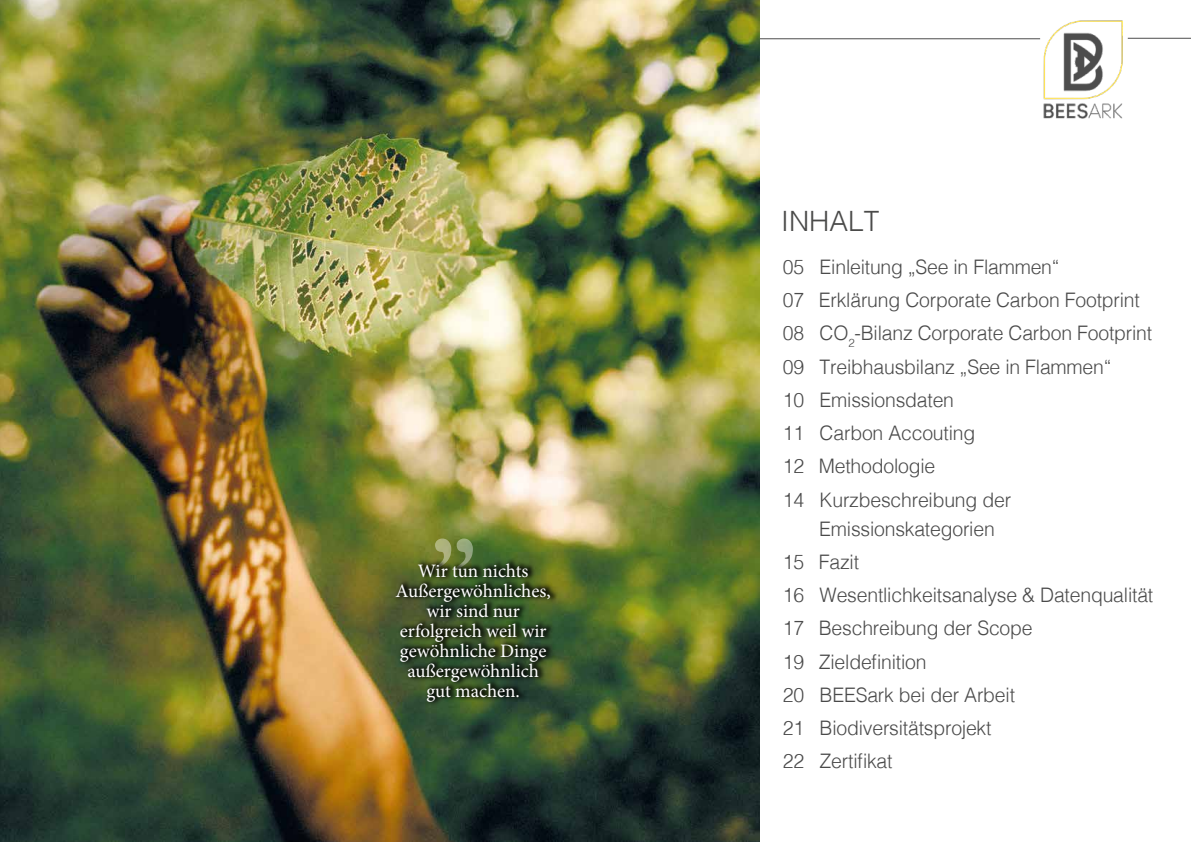
<style>
.page{position:relative;width:1191px;height:842px;background:#fff}
.page>*{position:absolute;margin:0;border:0;box-sizing:border-box;transform-origin:0 0}
.t1{font:122px "Plantagenet Cherokee";color:#fff}
.t2{font:300 28px "Helvetica";color:#4a4a49}
.t3{font:300 20px/33.3px "Helvetica";letter-spacing:-.01em;color:#4a4a4a}
.t4{font:19px/20px "Minion Pro";color:#fff;text-align:center}
</style>
<div class="page">
<hr style="left:0;top:38px;width:1040px;height:1px;background:#4d4d4d">
<hr style="left:1127px;top:38px;width:64px;height:1px;background:#4d4d4d">
<img style="left:1034px;top:20px;width:95px;height:99px">
<img style="left:0;top:0;width:760px;height:842px">
<svg style="left:394px;top:558px;width:164px;height:149px;background:#314421"></svg>
<h1 class="t1" style="left:431px;top:512px;width:47px">”</h1>
<p class="t4" style="left:396px;top:561px;width:157px">Wir tun nichts<br>Außergewöhnliches, wir sind nur erfolgreich weil wir gewöhnliche Dinge außergewöhnlich gut machen.</p>
<h2 class="t2" style="left:781px;top:198px;width:100px">INHALT</h2>
<p class="t3" style="left:783px;top:249px;width:371px">05 Einleitung „See in Flammen“<br>07 Erklärung Corporate Carbon Footprint<br>08 CO<sub>2</sub>-Bilanz Corporate Carbon Footprint<br>09 Treibhausbilanz „See in Flammen“<br>10 Emissionsdaten<br>11 Carbon Accouting<br>12 Methodologie<br>14 Kurzbeschreibung der</p>
<p class="t3" style="left:783px;top:510px;width:372px;text-indent:36px">Emissionskategorien<br>15 Fazit<br>16 Wesentlichkeitsanalyse &amp; Datenqualität<br>17 Beschreibung der Scope<br>19 Zieldefinition<br>20 BEESark bei der Arbeit<br>21 Biodiversitätsprojekt<br>22 Zertifikat</p>
</div>
